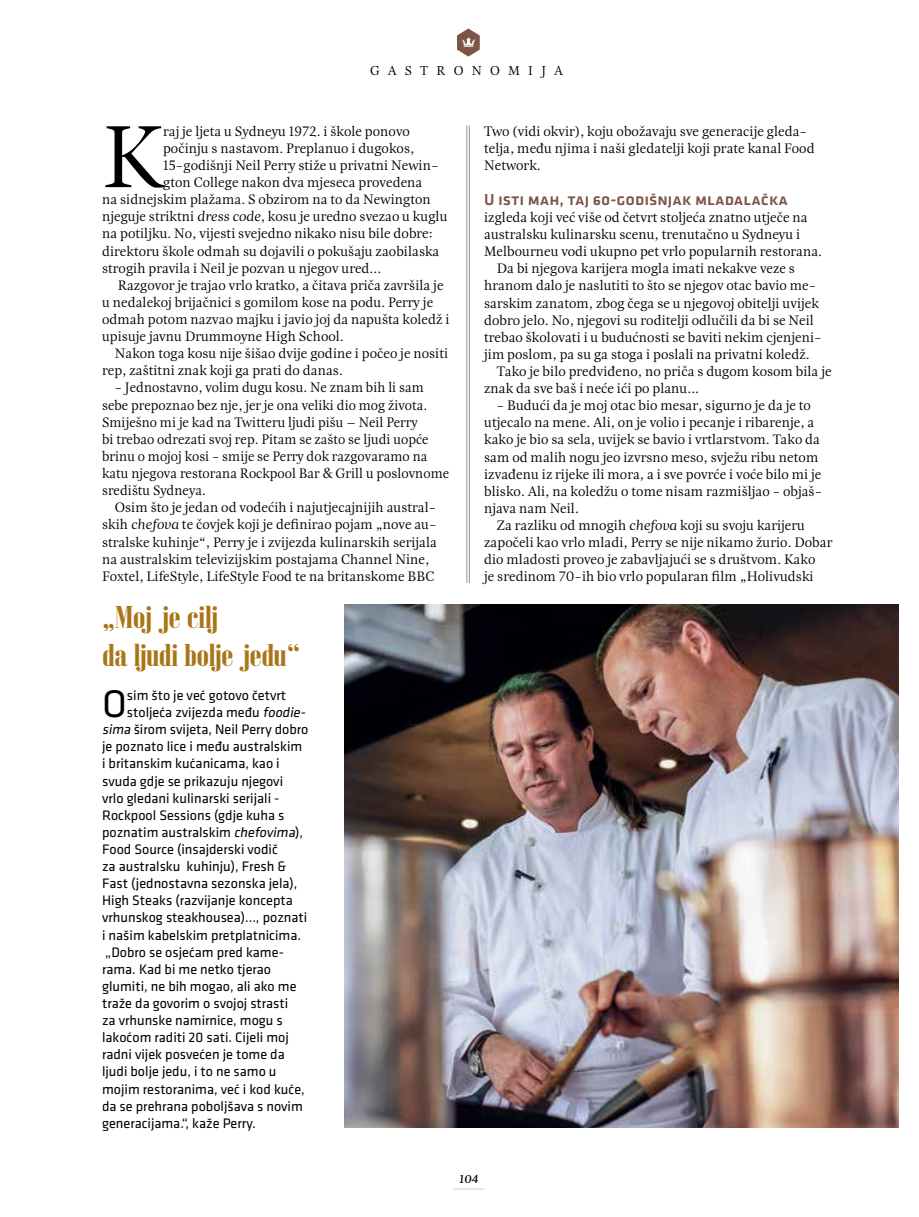
<style>
.page{position:relative;width:919px;height:1217px;background:#fff}
.page>*{position:absolute;margin:0;border:0;box-sizing:border-box;transform-origin:0 0}
.t1{font:91.35px "Esta Pro";color:#000}
.t2{font:39.9px "Klavika";color:#000}
.t3{font:900 31.5px/37.8px "Emberly";letter-spacing:-.02em;color:#a97517}
.t4{font:500 16.5px "Klavika";color:#7d5447}
.t5{font:14.25px/17.1px "Esta Pro";color:#000}
.t6{font:14.25px "Klavika";color:#000}
.t7{font:13.5px "Esta Pro";letter-spacing:.615em;color:#000}
.t8{font:italic 700 12px "Esta Pro";color:#000}
.s1{font-style:italic}
</style>
<div class="page">
<hr style="left:469px;top:125px;width:1px;height:458px;background:#939598">
<hr style="left:466px;top:125px;width:1px;height:458px;background:#939598">
<hr style="left:453px;top:1188px;width:31px;height:1px;background:#d1d3d4">
<svg style="left:457px;top:28px;width:22px;height:29px"></svg>
<img style="left:461px;top:35px;width:15px;height:13px">
<img style="left:344px;top:604px;width:554px;height:523px">
<p class="t7" style="left:370px;top:62px;width:194px">GASTRONOMIJA</p>
<h1 class="t1" style="left:102px;top:102px;width:62px">K</h1>
<p class="t5" style="left:163px;top:122px;width:248px">raj je ljeta u Sydneyu 1972. i škole ponovo</p>
<p class="t5" style="left:163px;top:139px;width:253px">počinju s nastavom. Preplanuo i dugokos,</p>
<p class="t5" style="left:163px;top:156px;width:277px">15-godišnji Neil Perry stiže u privatni Newin-</p>
<p class="t5" style="left:163px;top:173px;width:261px">gton College nakon dva mjeseca provedena</p>
<p class="t5" style="left:102px;top:191px;width:330px">na sidnejskim plažama. S obzirom na to da Newington</p>
<p class="t5" style="left:102px;top:208px;width:347px">njeguje striktni <span class="s1">dress code</span>, kosu je uredno svezao u kuglu</p>
<p class="t5" style="left:102px;top:225px;width:332px">na potiljku. No, vijesti svejedno nikako nisu bile dobre:</p>
<p class="t5" style="left:102px;top:242px;width:339px">direktoru škole odmah su dojavili o pokušaju zaobilaska</p>
<p class="t5" style="left:102px;top:259px;width:281px">strogih pravila i Neil je pozvan u njegov ured...</p>
<p class="t5" style="left:118px;top:276px;width:327px">Razgovor je trajao vrlo kratko, a čitava priča završila je</p>
<p class="t5" style="left:102px;top:293px;width:332px">u nedalekoj brijačnici s gomilom kose na podu. Perry je</p>
<p class="t5" style="left:102px;top:310px;width:349px">odmah potom nazvao majku i javio joj da napušta koledž i</p>
<p class="t5" style="left:102px;top:327px;width:243px">upisuje javnu Drummoyne High School.</p>
<p class="t5" style="left:115px;top:344px;width:335px">Nakon toga kosu nije šišao dvije godine i počeo je nositi</p>
<p class="t5" style="left:102px;top:362px;width:242px">rep, zaštitni znak koji ga prati do danas.</p>
<p class="t5" style="left:102px;top:379px;width:348px;text-indent:13px">- Jednostavno, volim dugu kosu. Ne znam bih li sam sebe prepoznao bez nje, jer je ona veliki dio mog života.<br>Smiješno mi je kad na Twitteru ljudi pišu – Neil Perry<br>bi trebao odrezati svoj rep. Pitam se zašto se ljudi uopće brinu o mojoj kosi - smije se Perry dok razgovaramo na katu njegova restorana Rockpool Bar &amp; Grill u poslovnome središtu Sydneya.</p>
<p class="t5" style="left:102px;top:498px;width:336px;text-indent:13px">Osim što je jedan od vodećih i najutjecajnijih austral&shy;skih <span class="s1">chefova</span> te čovjek koji je definirao pojam „nove au&shy;stralske kuhinje“, Perry je i zvijezda kulinarskih serijala na australskim televizijskim postajama Channel Nine, Foxtel, LifeStyle, LifeStyle Food te na britanskome BBC</p>
<h3 class="t3" style="left:102px;top:598px;width:200px">„Moj je cilj<br>da ljudi bolje jedu“</h3>
<h2 class="t2" style="left:102px;top:677px;width:26px">O</h2>
<p class="t6" style="left:127px;top:685px;width:161px">sim što je već gotovo četvrt</p>
<p class="t6" style="left:127px;top:702px;width:183px">stoljeća zvijezda među <span class="s1">foodie-</span></p>
<p class="t6" style="left:102px;top:720px;width:208px"><span class="s1">sima</span> širom svijeta, Neil Perry dobro</p>
<p class="t6" style="left:102px;top:737px;width:202px">je poznato lice i među australskim</p>
<p class="t6" style="left:102px;top:754px;width:179px">i britanskim kućanicama, kao i</p>
<p class="t6" style="left:102px;top:771px;width:183px">svuda gdje se prikazuju njegovi</p>
<p class="t6" style="left:102px;top:788px;width:179px">vrlo gledani kulinarski serijali -</p>
<p class="t6" style="left:102px;top:805px;width:184px">Rockpool Sessions (gdje kuha s</p>
<p class="t6" style="left:102px;top:822px;width:202px">poznatim australskim <span class="s1">chefovima</span>),</p>
<p class="t6" style="left:102px;top:839px;width:177px">Food Source (insajderski vodič</p>
<p class="t6" style="left:102px;top:856px;width:186px">za australsku kuhinju), Fresh &amp;</p>
<p class="t6" style="left:102px;top:873px;width:197px">Fast (jednostavna sezonska jela),</p>
<p class="t6" style="left:102px;top:891px;width:192px">High Steaks (razvijanje koncepta</p>
<p class="t6" style="left:102px;top:908px;width:207px">vrhunskog steakhousea)..., poznati</p>
<p class="t6" style="left:102px;top:925px;width:200px">i našim kabelskim pretplatnicima.</p>
<p class="t6" style="left:105px;top:942px;width:180px">„Dobro se osjećam pred kame-</p>
<p class="t6" style="left:102px;top:959px;width:170px">rama. Kad bi me netko tjerao</p>
<p class="t6" style="left:102px;top:976px;width:196px">glumiti, ne bih mogao, ali ako me</p>
<p class="t6" style="left:102px;top:993px;width:188px">traže da govorim o svojoj strasti</p>
<p class="t6" style="left:102px;top:1010px;width:182px">za vrhunske namirnice, mogu s</p>
<p class="t6" style="left:102px;top:1027px;width:188px">lakoćom raditi 20 sati. Cijeli moj</p>
<p class="t6" style="left:102px;top:1044px;width:184px">radni vijek posvećen je tome da</p>
<p class="t6" style="left:102px;top:1062px;width:176px">ljudi bolje jedu, i to ne samo u</p>
<p class="t6" style="left:102px;top:1079px;width:204px">mojim restoranima, već i kod kuće,</p>
<p class="t6" style="left:102px;top:1096px;width:202px">da se prehrana poboljšava s novim</p>
<p class="t6" style="left:102px;top:1113px;width:155px">generacijama.“, kaže Perry.</p>
<p class="t5" style="left:484px;top:122px;width:332px">Two (vidi okvir), koju obožavaju sve generacije gleda&shy;telja, među njima i naši gledatelji koji prate kanal Food<br>Network.</p>
<p class="t4" style="left:484px;top:188px;width:305px">U isti mah, taj 60-godišnjak mladalačka</p>
<p class="t5" style="left:484px;top:208px;width:325px">izgleda koji već više od četvrt stoljeća znatno utječe na</p>
<p class="t5" style="left:484px;top:225px;width:317px">australsku kulinarsku scenu, trenutačno u Sydneyu i</p>
<p class="t5" style="left:484px;top:242px;width:339px">Melbourneu vodi ukupno pet vrlo popularnih restorana.</p>
<p class="t5" style="left:497px;top:260px;width:299px">Da bi njegova karijera mogla imati nekakve veze s</p>
<p class="t5" style="left:484px;top:277px;width:333px">hranom dalo je naslutiti to što se njegov otac bavio me-</p>
<p class="t5" style="left:484px;top:294px;width:336px">sarskim zanatom, zbog čega se u njegovoj obitelji uvijek</p>
<p class="t5" style="left:484px;top:311px;width:331px">dobro jelo. No, njegovi su roditelji odlučili da bi se Neil</p>
<p class="t5" style="left:484px;top:328px;width:339px">trebao školovati i u budućnosti se baviti nekim cjenjeni-</p>
<p class="t5" style="left:484px;top:345px;width:327px">jim poslom, pa su ga stoga i poslali na privatni koledž.</p>
<p class="t5" style="left:497px;top:362px;width:336px">Tako je bilo predviđeno, no priča s dugom kosom bila je</p>
<p class="t5" style="left:484px;top:379px;width:216px">znak da sve baš i neće ići po planu...</p>
<p class="t5" style="left:484px;top:396px;width:339px;text-indent:13px">- Budući da je moj otac bio mesar, sigurno je da je to utjecalo na mene. Ali, on je volio i pecanje i ribarenje, a kako je bio sa sela, uvijek se bavio i vrtlarstvom. Tako da sam od malih nogu jeo izvrsno meso, svježu ribu netom izvađenu iz rijeke ili mora, a i sve povrće i voće bilo mi je blisko. Ali, na koledžu o tome nisam razmišljao - objaš&shy;njava nam Neil.</p>
<p class="t5" style="left:484px;top:516px;width:350px;text-indent:13px">Za razliku od mnogih <span class="s1">chefova</span> koji su svoju karijeru započeli kao vrlo mladi, Perry se nije nikamo žurio. Dobar dio mladosti proveo je zabavljajući se s društvom. Kako<br>je sredinom 70-ih bio vrlo popularan film „Holivudski</p>
<p class="t8" style="left:459px;top:1171px;width:20px">104</p>
</div>
